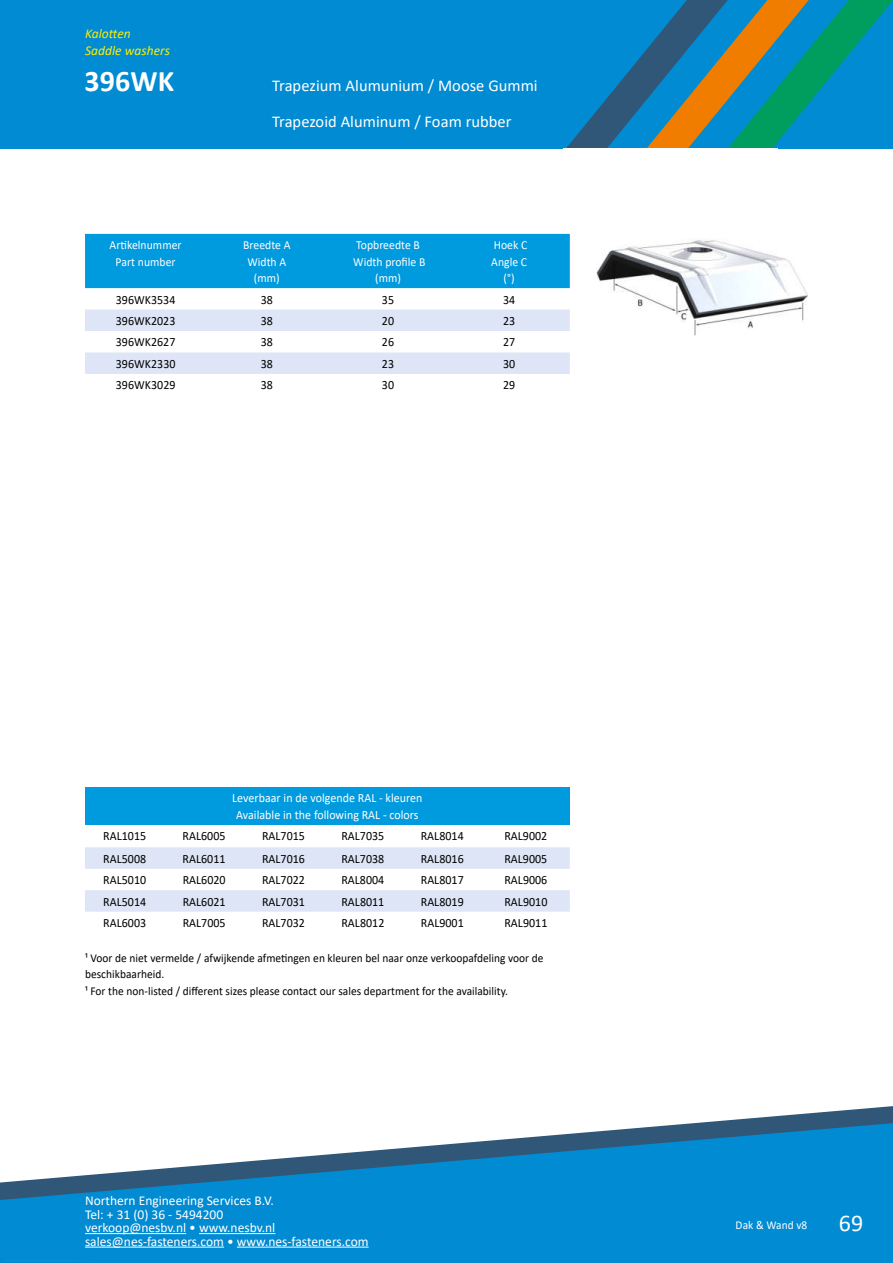
<style>
.page{position:relative;width:893px;height:1263px;background:#fff}
.page>*{position:absolute;margin:0;border:0;box-sizing:border-box;transform-origin:0 0}
.t1{font:700 30px "Calibri";letter-spacing:.005em;color:#fff}
.t2{font:24px "Calibri";color:#fff}
.t3{font:16.5px/36px "Calibri";letter-spacing:.005em;color:#fff}
.t4{font:13.5px/13.5px "Calibri";color:#fff}
.t5{font:italic 13.5px/17px "Calibri";letter-spacing:.005em;color:#fe0}
.t6{font:12.6px "Calibri";letter-spacing:.005em;color:#000;scale:.95 1}
.t7{font:12.6px/16.5px "Calibri";letter-spacing:.005em;color:#fff;text-align:center;scale:.95 1}
.t8{font:12.3px/16.5px "Calibri";letter-spacing:.005em;color:#fff;text-align:center;scale:.95 1}
.t9{font:12px/16.5px "Calibri";letter-spacing:.005em;color:#000;scale:.95 1}
.t10{font:12px "Calibri";letter-spacing:.005em;color:#fff;scale:.95 1}
</style>
<div class="page">
<div style="left:0;top:0;width:893px;height:149px;background:#008bd2"></div>
<svg style="left:0;top:1106px;width:893px;height:94px"></svg>
<svg style="left:2px;top:1123px;width:891px;height:77px"></svg>
<svg style="left:565px;top:0;width:328px;height:149px"></svg>
<div style="left:0;top:1200px;width:893px;height:63px;background:#008bd2"></div>
<hr style="left:85px;top:1233px;width:101px;height:1px;background:#fff">
<hr style="left:199px;top:1233px;width:76px;height:1px;background:#fff">
<hr style="left:85px;top:1247px;width:139px;height:1px;background:#fff">
<hr style="left:237px;top:1247px;width:132px;height:1px;background:#fff">
<div style="left:85px;top:234px;width:485px;height:54px;background:#009ade"></div>
<svg style="left:85px;top:310px;width:485px;height:64px"></svg>
<img style="left:596px;top:240px;width:211px;height:95px">
<div style="left:85px;top:787px;width:485px;height:38px;background:#009ade"></div>
<svg style="left:85px;top:847px;width:485px;height:65px"></svg>
<p class="t5" style="left:85px;top:24px;width:87px">Kalotten<br>Saddle washers</p>
<h1 class="t1" style="left:85px;top:60px;width:91px">396WK</h1>
<h3 class="t3" style="left:272px;top:68px;width:267px">Trapezium Alumunium / Moose Gummi<br>Trapezoid Aluminum / Foam rubber</h3>
<p class="t8" style="left:110px;top:236px;width:77px">Artikelnummer<br>Part number</p>
<p class="t8" style="left:243px;top:236px;width:51px">Breedte A<br>Width A (mm)</p>
<p class="t8" style="left:353px;top:237px;width:77px">Topbreedte B<br>Width profile B (mm)</p>
<p class="t8" style="left:491px;top:236px;width:40px">Hoek C<br>Angle C (°)</p>
<p class="t6" style="left:116px;top:294px;width:64px">396WK3534</p>
<p class="t6" style="left:261px;top:294px;width:14px">38</p>
<p class="t6" style="left:382px;top:294px;width:14px">35</p>
<p class="t6" style="left:503px;top:294px;width:14px">34</p>
<p class="t6" style="left:116px;top:316px;width:64px">396WK2023</p>
<p class="t6" style="left:261px;top:316px;width:14px">38</p>
<p class="t6" style="left:382px;top:316px;width:14px">20</p>
<p class="t6" style="left:503px;top:316px;width:14px">23</p>
<p class="t6" style="left:116px;top:337px;width:64px">396WK2627</p>
<p class="t6" style="left:261px;top:337px;width:14px">38</p>
<p class="t6" style="left:382px;top:337px;width:14px">26</p>
<p class="t6" style="left:503px;top:337px;width:14px">27</p>
<p class="t6" style="left:116px;top:359px;width:64px">396WK2330</p>
<p class="t6" style="left:261px;top:359px;width:14px">38</p>
<p class="t6" style="left:382px;top:359px;width:14px">23</p>
<p class="t6" style="left:503px;top:359px;width:14px">30</p>
<p class="t6" style="left:116px;top:380px;width:64px">396WK3029</p>
<p class="t6" style="left:261px;top:380px;width:14px">38</p>
<p class="t6" style="left:382px;top:380px;width:14px">30</p>
<p class="t6" style="left:503px;top:380px;width:14px">29</p>
<p class="t7" style="left:232px;top:789px;width:202px">Leverbaar in de volgende RAL - kleuren<br>Available in the following RAL - colors</p>
<p class="t6" style="left:103px;top:827px;width:47px">RAL1015</p>
<p class="t6" style="left:183px;top:827px;width:47px">RAL6005</p>
<p class="t6" style="left:262px;top:827px;width:47px">RAL7015</p>
<p class="t6" style="left:341px;top:827px;width:47px">RAL7035</p>
<p class="t6" style="left:421px;top:827px;width:47px">RAL8014</p>
<p class="t6" style="left:504px;top:827px;width:47px">RAL9002</p>
<p class="t6" style="left:103px;top:850px;width:47px">RAL5008</p>
<p class="t6" style="left:183px;top:850px;width:47px">RAL6011</p>
<p class="t6" style="left:262px;top:850px;width:47px">RAL7016</p>
<p class="t6" style="left:341px;top:850px;width:47px">RAL7038</p>
<p class="t6" style="left:421px;top:850px;width:47px">RAL8016</p>
<p class="t6" style="left:504px;top:850px;width:47px">RAL9005</p>
<p class="t6" style="left:103px;top:871px;width:47px">RAL5010</p>
<p class="t6" style="left:183px;top:871px;width:47px">RAL6020</p>
<p class="t6" style="left:262px;top:871px;width:47px">RAL7022</p>
<p class="t6" style="left:341px;top:871px;width:47px">RAL8004</p>
<p class="t6" style="left:421px;top:871px;width:47px">RAL8017</p>
<p class="t6" style="left:504px;top:871px;width:47px">RAL9006</p>
<p class="t6" style="left:103px;top:893px;width:47px">RAL5014</p>
<p class="t6" style="left:183px;top:893px;width:47px">RAL6021</p>
<p class="t6" style="left:262px;top:893px;width:47px">RAL7031</p>
<p class="t6" style="left:341px;top:893px;width:47px">RAL8011</p>
<p class="t6" style="left:421px;top:893px;width:47px">RAL8019</p>
<p class="t6" style="left:504px;top:893px;width:47px">RAL9010</p>
<p class="t6" style="left:103px;top:914px;width:47px">RAL6003</p>
<p class="t6" style="left:183px;top:914px;width:47px">RAL7005</p>
<p class="t6" style="left:262px;top:914px;width:47px">RAL7032</p>
<p class="t6" style="left:341px;top:914px;width:47px">RAL8012</p>
<p class="t6" style="left:421px;top:914px;width:47px">RAL9001</p>
<p class="t6" style="left:504px;top:914px;width:47px">RAL9011</p>
<p class="t9" style="left:85px;top:949px;width:484px">¹ Voor de niet vermelde / afwijkende afmetingen en kleuren bel naar onze verkoopafdeling voor de beschikbaarheid.<br>¹ For the non-listed / different sizes please contact our sales department for the availability.</p>
<p class="t4" style="left:85px;top:1194px;width:285px">Northern Engineering Services B.V.<br>Tel: + 31 (0) 36 - 5494200<br>verkoop@nesbv.nl • www.nesbv.nl sales@nes-fasteners.com • www.nes-fasteners.com</p>
<p class="t10" style="left:736px;top:1218px;width:77px">Dak &amp; Wand v8</p>
<h2 class="t2" style="left:839px;top:1213px;width:26px">69</h2>
</div>
